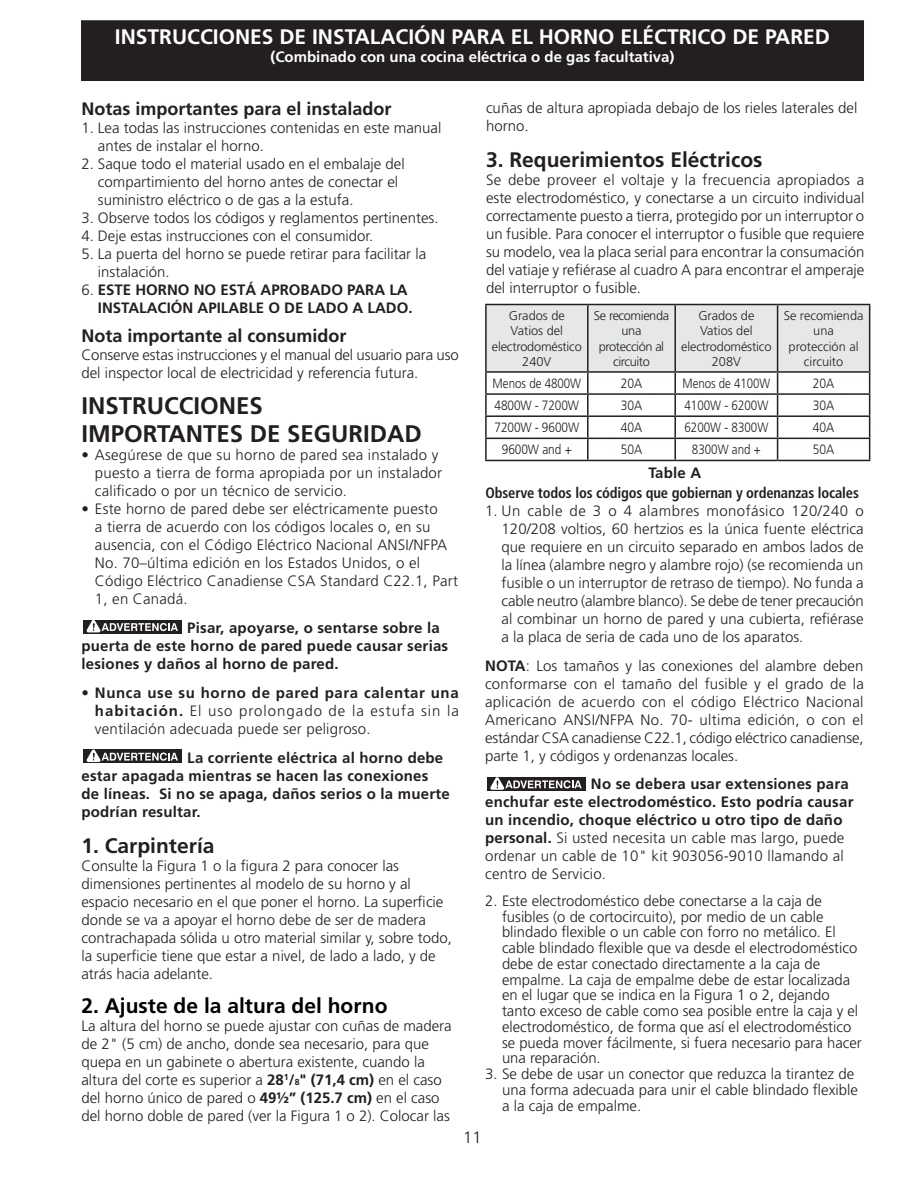
<style>
.page{position:relative;width:918px;height:1188px;background:#fff}
.page>*{position:absolute;margin:0;border:0;box-sizing:border-box;transform-origin:0 0}
.t1{font:700 24px/28.8px "Frutiger";color:#231f20}
.t2{font:700 21px "Frutiger";color:#fff}
.t3{font:700 21px "Frutiger";color:#231f20}
.t4{font:700 21px "Frutiger";color:#000}
.t5{font:700 18px "Frutiger";color:#231f20}
.t6{font:300 16.5px "Frutiger";color:#231f20}
.t7{font:300 15px/18px "Frutiger";color:#231f20}
.t8{font:700 15px/18px "Frutiger";letter-spacing:.015em;color:#231f20}
.t9{font:700 condensed 15px "Frutiger";letter-spacing:-.01em;color:#231f20}
.t10{font:700 15px "Frutiger";color:#fff}
.t11{font:300 13.5px "Frutiger";color:#231f20;scale:.86 1}
.t12{font:300 13.5px "Frutiger";color:#231f20;scale:.88 1}
.t13{font:300 13.5px "Frutiger";color:#231f20;scale:.9 1}
.t14{font:300 13.5px "Frutiger";color:#231f20;scale:.85 1}
.t15{font:300 12.75px/15.3px "Frutiger";letter-spacing:-.01em;color:#231f20;text-align:center}
.t16{font:300 12.75px/15.3px "Frutiger";letter-spacing:-.03em;color:#231f20;text-align:center}
.s1{font-weight:300}
.s2{font-weight:700}
.s3{font-weight:700;font-size:8.7px}
</style>
<div class="page">
<div style="left:82px;top:21px;width:781px;height:59px;background:#231f20"></div>
<div style="left:81px;top:20px;width:783px;height:61px;border:2px solid #231f20"></div>
<div style="left:83px;top:620px;width:99px;height:13px;background:#231f20"></div>
<svg style="left:86px;top:620px;width:92px;height:13px"></svg>
<div style="left:83px;top:749px;width:99px;height:14px;background:#231f20"></div>
<svg style="left:86px;top:749px;width:92px;height:13px"></svg>
<div style="left:487px;top:777px;width:99px;height:14px;background:#231f20"></div>
<svg style="left:490px;top:777px;width:92px;height:13px"></svg>
<hr style="left:485px;top:304px;width:103px;height:1px;background:#231f20">
<hr style="left:485px;top:305px;width:2px;height:66px;background:#231f20">
<hr style="left:485px;top:371px;width:103px;height:2px;background:#231f20">
<hr style="left:485px;top:373px;width:2px;height:20px;background:#231f20">
<hr style="left:485px;top:393px;width:103px;height:2px;background:#231f20">
<hr style="left:485px;top:395px;width:2px;height:20px;background:#231f20">
<hr style="left:485px;top:415px;width:103px;height:2px;background:#231f20">
<hr style="left:485px;top:417px;width:2px;height:21px;background:#231f20">
<hr style="left:485px;top:438px;width:103px;height:1px;background:#231f20">
<hr style="left:485px;top:439px;width:2px;height:21px;background:#231f20">
<svg style="left:486px;top:304px;width:384px;height:156px"></svg>
<hr style="left:485px;top:460px;width:103px;height:1px;background:#231f20">
<hr style="left:588px;top:460px;width:87px;height:1px;background:#231f20">
<hr style="left:675px;top:460px;width:103px;height:1px;background:#231f20">
<hr style="left:778px;top:460px;width:92px;height:1px;background:#231f20">
<h2 class="t2" style="left:115px;top:25px;width:717px">INSTRUCCIONES DE INSTALACIÓN PARA EL HORNO ELÉCTRICO DE PARED</h2>
<p class="t10" style="left:270px;top:48px;width:406px">(Combinado con una cocina eléctrica o de gas facultativa)</p>
<p class="t5" style="left:81px;top:98px;width:312px">Notas importantes para el instalador</p>
<p class="t7" style="left:98px;top:119px;width:345px;text-indent:-16px">1. Lea todas las instrucciones contenidas en este manual antes de instalar el horno.</p>
<p class="t7" style="left:98px;top:155px;width:308px;text-indent:-16px">2. Saque todo el material usado en el embalaje del compartimiento del horno antes de conectar el suministro eléctrico o de gas a la estufa.</p>
<p class="t7" style="left:81px;top:209px;width:359px">3. Observe todos los códigos y reglamentos pertinentes.</p>
<p class="t7" style="left:81px;top:227px;width:293px">4. Deje estas instrucciones con el consumidor.</p>
<p class="t7" style="left:98px;top:245px;width:330px;text-indent:-16px">5. La puerta del horno se puede retirar para facilitar la instalación.</p>
<p class="t8" style="left:98px;top:281px;width:316px;text-indent:-16px"><span class="s1">6.</span> ESTE HORNO NO ESTÁ APROBADO PARA LA<br>INSTALACIÓN APILABLE O DE LADO A LADO.</p>
<p class="t5" style="left:81px;top:325px;width:267px">Nota importante al consumidor</p>
<p class="t7" style="left:81px;top:346px;width:379px">Conserve estas instrucciones y el manual del usuario para uso del inspector local de electricidad y referencia futura.</p>
<h1 class="t1" style="left:81px;top:391px;width:342px">INSTRUCCIONES<br>IMPORTANTES DE SEGURIDAD</h1>
<p class="t7" style="left:95px;top:446px;width:349px;text-indent:-13px">• Asegúrese de que su horno de pared sea instalado y puesto a tierra de forma apropiada por un instalador calificado o por un técnico de servicio.</p>
<p class="t7" style="left:95px;top:500px;width:365px;text-indent:-14px">• Este horno de pared debe ser eléctricamente puesto<br>a tierra de acuerdo con los códigos locales o, en su ausencia, con el Código Eléctrico Nacional ANSI/NFPA No. 70–última edición en los Estados Unidos, o el Código Eléctrico Canadiense CSA Standard C22.1, Part 1, en Canadá.</p>
<p class="t8" style="left:81px;top:619px;width:368px;text-indent:106px">Pisar, apoyarse, o sentarse sobre la puerta de este horno de pared puede causar serias lesiones y daños al horno de pared.</p>
<p class="t7" style="left:95px;top:684px;width:366px;text-align:justify;text-indent:-14px">• <span class="s2">Nunca use su horno de pared para calentar una habitación.</span> El uso prolongado de la estufa sin la ventilación adecuada puede ser peligroso.</p>
<p class="t8" style="left:81px;top:749px;width:370px;text-indent:106px">La corriente eléctrica al horno debe estar apagada mientras se hacen las conexiones de líneas. Si no se apaga, daños serios o la muerte podrían resultar.</p>
<h2 class="t3" style="left:81px;top:833px;width:135px">1. Carpintería</h2>
<p class="t7" style="left:81px;top:857px;width:372px">Consulte la Figura 1 o la figura 2 para conocer las dimensiones pertinentes al modelo de su horno y al espacio necesario en el que poner el horno. La superficie donde se va a apoyar el horno debe de ser de madera contrachapada sólida u otro material similar y, sobre todo, la superficie tiene que estar a nivel, de lado a lado, y de atrás hacia adelante.</p>
<h2 class="t4" style="left:81px;top:993px;width:308px">2. Ajuste de la altura del horno</h2>
<p class="t7" style="left:81px;top:1017px;width:372px">La altura del horno se puede ajustar con cuñas de madera de 2" (5 cm) de ancho, donde sea necesario, para que quepa en un gabinete o abertura existente, cuando la altura del corte es superior a <span class="s2">28</span><sup>1</sup><span class="s2">/</span><span class="s3">8</span><span class="s2">" (71,4 cm)</span> en el caso del horno único de pared o <span class="s2">49½” (125.7 cm)</span> en el caso del horno doble de pared (ver la Figura 1 o 2). Colocar las</p>
<p class="t7" style="left:486px;top:99px;width:373px">cuñas de altura apropiada debajo de los rieles laterales del horno.</p>
<h2 class="t3" style="left:486px;top:147px;width:278px">3. Requerimientos Eléctricos</h2>
<p class="t7" style="left:486px;top:171px;width:380px;text-align:justify">Se debe proveer el voltaje y la frecuencia apropiados a este electrodoméstico, y conectarse a un circuito individual correctamente puesto a tierra, protegido por un interruptor o un fusible. Para conocer el interruptor o fusible que requiere su modelo, vea la placa serial para encontrar la consumación del vatiaje y refiérase al cuadro A para encontrar el amperaje del interruptor o fusible.</p>
<p class="t15" style="left:492px;top:308px;width:91px">Grados de<br>Vatios del electrodoméstico<br>240V</p>
<p class="t16" style="left:594px;top:308px;width:77px">Se recomienda una protección al circuito</p>
<p class="t15" style="left:681px;top:308px;width:92px">Grados de<br>Vatios del electrodoméstico<br>208V</p>
<p class="t15" style="left:784px;top:308px;width:81px">Se recomienda una protección al circuito</p>
<p class="t11" style="left:493px;top:376px;width:105px">Menos de 4800W</p>
<p class="t13" style="left:621px;top:376px;width:26px">20A</p>
<p class="t14" style="left:683px;top:376px;width:105px">Menos de 4100W</p>
<p class="t13" style="left:813px;top:376px;width:26px">20A</p>
<p class="t12" style="left:495px;top:398px;width:97px">4800W - 7200W</p>
<p class="t13" style="left:621px;top:398px;width:26px">30A</p>
<p class="t11" style="left:684px;top:398px;width:99px">4100W - 6200W</p>
<p class="t13" style="left:813px;top:398px;width:26px">30A</p>
<p class="t12" style="left:494px;top:420px;width:98px">7200W - 9600W</p>
<p class="t13" style="left:621px;top:420px;width:26px">40A</p>
<p class="t11" style="left:684px;top:420px;width:99px">6200W - 8300W</p>
<p class="t13" style="left:813px;top:420px;width:26px">40A</p>
<p class="t12" style="left:502px;top:442px;width:81px">9600W and +</p>
<p class="t13" style="left:621px;top:442px;width:26px">50A</p>
<p class="t11" style="left:692px;top:442px;width:82px">8300W and +</p>
<p class="t13" style="left:813px;top:442px;width:26px">50A</p>
<p class="t8" style="left:648px;top:464px;width:54px">Table A</p>
<p class="t9" style="left:486px;top:484px;width:375px">Observe todos los códigos que gobiernan y ordenanzas locales</p>
<p class="t7" style="left:502px;top:502px;width:364px;text-align:justify;text-indent:-16px">1. Un cable de 3 o 4 alambres monofásico 120/240 o 120/208 voltios, 60 hertzios es la única fuente eléctrica que requiere en un circuito separado en ambos lados de la línea (alambre negro y alambre rojo) (se recomienda un fusible o un interruptor de retraso de tiempo). No funda a cable neutro (alambre blanco). Se debe de tener precaución al combinar un horno de pared y una cubierta, refiérase a la placa de seria de cada uno de los aparatos.</p>
<p class="t7" style="left:485px;top:657px;width:380px;text-align:justify"><span class="s2">NOTA</span>: Los tamaños y las conexiones del alambre deben conformarse con el tamaño del fusible y el grado de la aplicación de acuerdo con el código Eléctrico Nacional Americano ANSI/NFPA No. 70- ultima edición, o con el estándar CSA canadiense C22.1, código eléctrico canadiense, parte 1, y códigos y ordenanzas locales.</p>
<p class="t8" style="left:485px;top:775px;width:370px;text-indent:106px">No se debera usar extensiones para enchufar este electrodoméstico. Esto podría causar un incendio, choque eléctrico u otro tipo de daño personal. <span class="s1">Si usted necesita un cable mas largo, puede ordenar un cable de 10" kit 903056-9010 llamando al centro de Servicio.</span></p>
<p class="t7" style="left:502px;top:893px;width:361px;line-height:15.8px;text-indent:-17px">2. Este electrodoméstico debe conectarse a la caja de fusibles (o de cortocircuito), por medio de un cable blindado flexible o un cable con forro no metálico. El cable blindado flexible que va desde el electrodoméstico debe de estar conectado directamente a la caja de empalme. La caja de empalme debe de estar localizada en el lugar que se indica en la Figura 1 o 2, dejando tanto exceso de cable como sea posible entre la caja y el electrodoméstico, de forma que así el electrodoméstico se pueda mover fácilmente, si fuera necesario para hacer una reparación.</p>
<p class="t7" style="left:502px;top:1066px;width:357px;line-height:15.8px;text-indent:-17px">3. Se debe de usar un conector que reduzca la tirantez de una forma adecuada para unir el cable blindado flexible a la caja de empalme.</p>
<p class="t6" style="left:463px;top:1128px;width:20px">11</p>
</div>
